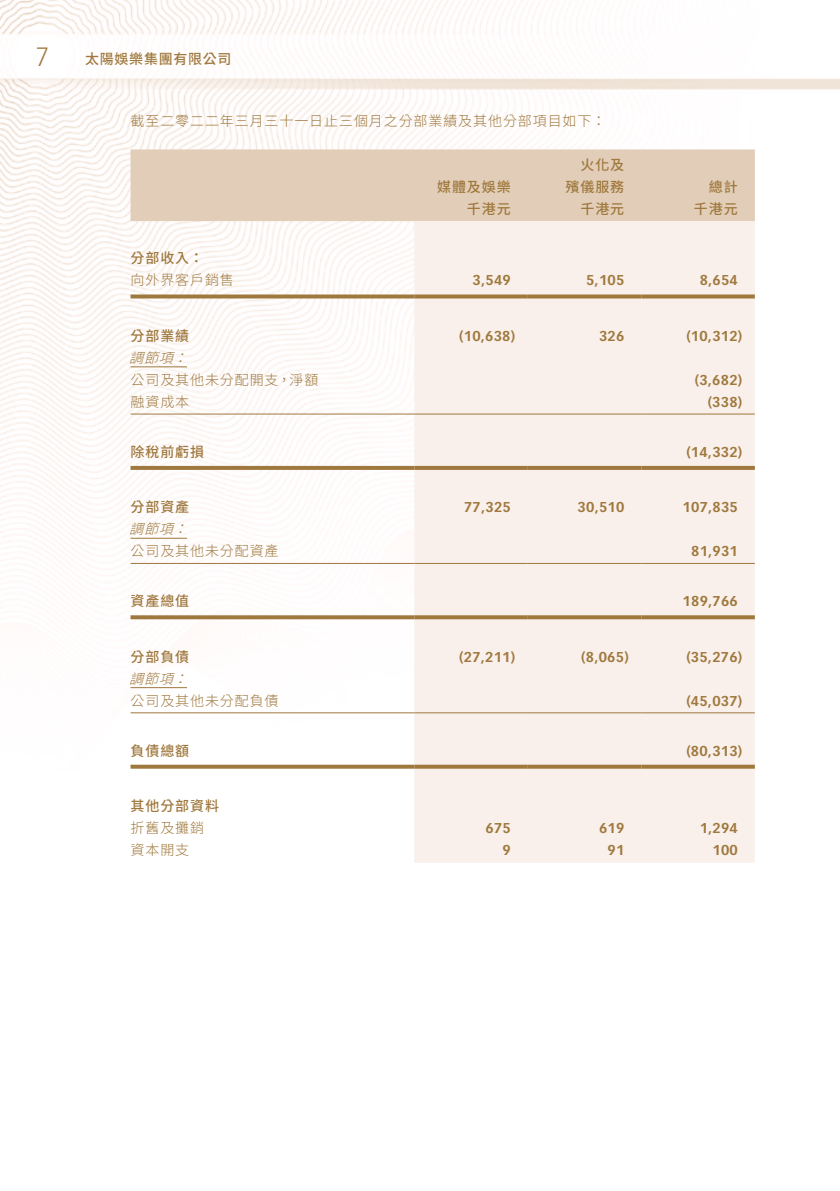
<style>
.page{position:relative;width:840px;height:1191px;background:#fff}
.page>*{position:absolute;margin:0;border:0;box-sizing:border-box;transform-origin:0 0}
.t1{font:300 26px "Vectora LT Std";color:#9f783d;scale:.9 1}
.Notes{font:700 14px "Vectora LT Std";letter-spacing:.015em;color:#9f783d}
.Notes-2{font:300 14px "Source Han Sans TC";letter-spacing:.065em;color:#9f783d}
.Notes-3{font:500 14px "Source Han Sans TC";letter-spacing:.065em;color:#9f783d}
.Notes-4{font:italic 300 14px "Source Han Sans TC";color:#9f783d}
</style>
<div class="page">
<img style="left:0;top:0;width:839px;height:863px">
<div style="left:130px;top:149px;width:624px;height:72px;background:#e2ceb8"></div>
<div style="left:414px;top:221px;width:340px;height:641px;background:#f9f0eb"></div>
<svg style="left:130px;top:294px;width:284px;height:4px"></svg>
<svg style="left:414px;top:294px;width:113px;height:4px"></svg>
<svg style="left:527px;top:294px;width:114px;height:4px"></svg>
<svg style="left:641px;top:294px;width:113px;height:4px"></svg>
<hr style="left:130px;top:366px;width:57px;height:1px;background:#9f783d">
<hr style="left:130px;top:413px;width:284px;height:1px;background:#9f783d">
<hr style="left:414px;top:413px;width:113px;height:1px;background:#9f783d">
<hr style="left:527px;top:413px;width:114px;height:1px;background:#9f783d">
<hr style="left:641px;top:413px;width:113px;height:1px;background:#9f783d">
<svg style="left:130px;top:466px;width:284px;height:4px"></svg>
<svg style="left:414px;top:466px;width:113px;height:4px"></svg>
<svg style="left:527px;top:466px;width:114px;height:4px"></svg>
<svg style="left:641px;top:466px;width:113px;height:4px"></svg>
<hr style="left:130px;top:538px;width:57px;height:1px;background:#9f783d">
<hr style="left:130px;top:563px;width:284px;height:1px;background:#9f783d">
<hr style="left:414px;top:563px;width:113px;height:1px;background:#9f783d">
<hr style="left:527px;top:563px;width:114px;height:1px;background:#9f783d">
<hr style="left:641px;top:563px;width:113px;height:1px;background:#9f783d">
<svg style="left:130px;top:615px;width:284px;height:4px"></svg>
<svg style="left:414px;top:615px;width:113px;height:4px"></svg>
<svg style="left:527px;top:615px;width:114px;height:4px"></svg>
<svg style="left:641px;top:615px;width:113px;height:4px"></svg>
<hr style="left:130px;top:687px;width:57px;height:1px;background:#9f783d">
<hr style="left:130px;top:712px;width:284px;height:1px;background:#9f783d">
<hr style="left:414px;top:712px;width:113px;height:1px;background:#9f783d">
<hr style="left:527px;top:712px;width:114px;height:1px;background:#9f783d">
<hr style="left:641px;top:712px;width:113px;height:1px;background:#9f783d">
<svg style="left:130px;top:764px;width:284px;height:4px"></svg>
<svg style="left:414px;top:764px;width:113px;height:4px"></svg>
<svg style="left:527px;top:764px;width:114px;height:4px"></svg>
<svg style="left:641px;top:764px;width:113px;height:4px"></svg>
<h1 class="t1" style="left:36px;top:42px;width:15px">7</h1>
<p class="Notes-3" style="left:85px;top:51px;width:148px">太陽娛樂集團有限公司</p>
<p class="Notes-2" style="left:130px;top:113px;width:476px">截至二零二二年三月三十一日止三個月之分部業績及其他分部項目如下：</p>
<p class="Notes-3" style="left:130px;top:250px;width:74px">分部收入：</p>
<p class="Notes-2" style="left:130px;top:272px;width:105px">向外界客戶銷售</p>
<p class="Notes-3" style="left:130px;top:328px;width:60px">分部業績</p>
<p class="Notes-4" style="left:173px;top:350px;width:26px">：</p>
<p class="Notes-4" style="left:129px;top:350px;width:56px">調節項</p>
<p class="Notes-2" style="left:130px;top:372px;width:189px">公司及其他未分配開支，淨額</p>
<p class="Notes-2" style="left:130px;top:394px;width:60px">融資成本</p>
<p class="Notes-3" style="left:130px;top:444px;width:75px">除稅前虧損</p>
<p class="Notes-3" style="left:130px;top:499px;width:60px">分部資產</p>
<p class="Notes-4" style="left:173px;top:521px;width:26px">：</p>
<p class="Notes-4" style="left:129px;top:521px;width:56px">調節項</p>
<p class="Notes-2" style="left:130px;top:543px;width:149px">公司及其他未分配資產</p>
<p class="Notes-3" style="left:130px;top:593px;width:60px">資產總值</p>
<p class="Notes-3" style="left:130px;top:648px;width:60px">分部負債</p>
<p class="Notes-4" style="left:173px;top:670px;width:26px">：</p>
<p class="Notes-4" style="left:129px;top:670px;width:56px">調節項</p>
<p class="Notes-2" style="left:130px;top:692px;width:149px">公司及其他未分配負債</p>
<p class="Notes-3" style="left:130px;top:742px;width:60px">負債總額</p>
<p class="Notes-3" style="left:130px;top:798px;width:90px">其他分部資料</p>
<p class="Notes-2" style="left:130px;top:820px;width:75px">折舊及攤銷</p>
<p class="Notes-2" style="left:130px;top:842px;width:60px">資本開支</p>
<p class="Notes-3" style="left:580px;top:157px;width:45px">火化及</p>
<p class="Notes-3" style="left:437px;top:179px;width:75px">媒體及娛樂</p>
<p class="Notes-3" style="left:565px;top:179px;width:60px">殯儀服務</p>
<p class="Notes-3" style="left:466px;top:201px;width:45px">千港元</p>
<p class="Notes-3" style="left:580px;top:201px;width:45px">千港元</p>
<p class="Notes" style="left:472px;top:272px;width:40px">3,549</p>
<p class="Notes" style="left:585px;top:272px;width:40px">5,105</p>
<p class="Notes" style="left:459px;top:327px;width:57px">)10,638(</p>
<p class="Notes" style="left:598px;top:327px;width:27px">326</p>
<p class="Notes" style="left:464px;top:499px;width:48px">77,325</p>
<p class="Notes" style="left:459px;top:648px;width:57px">)27,211(</p>
<p class="Notes" style="left:577px;top:499px;width:48px">30,510</p>
<p class="Notes" style="left:581px;top:648px;width:49px">)8,065(</p>
<p class="Notes" style="left:485px;top:819px;width:27px">675</p>
<p class="Notes" style="left:502px;top:841px;width:10px">9</p>
<p class="Notes" style="left:598px;top:819px;width:27px">619</p>
<p class="Notes" style="left:607px;top:841px;width:18px">91</p>
<p class="Notes-3" style="left:708px;top:179px;width:30px">總計</p>
<p class="Notes-3" style="left:693px;top:201px;width:45px">千港元</p>
<p class="Notes" style="left:699px;top:272px;width:40px">8,654</p>
<p class="Notes" style="left:686px;top:327px;width:57px">)10,312(</p>
<p class="Notes" style="left:694px;top:371px;width:49px">)3,682(</p>
<p class="Notes" style="left:707px;top:393px;width:36px">)338(</p>
<p class="Notes" style="left:686px;top:443px;width:57px">)14,332(</p>
<p class="Notes" style="left:682px;top:499px;width:57px">107,835</p>
<p class="Notes" style="left:690px;top:543px;width:48px">81,931</p>
<p class="Notes" style="left:682px;top:593px;width:57px">189,766</p>
<p class="Notes" style="left:686px;top:648px;width:57px">)35,276(</p>
<p class="Notes" style="left:686px;top:692px;width:57px">)45,037(</p>
<p class="Notes" style="left:686px;top:742px;width:57px">)80,313(</p>
<p class="Notes" style="left:699px;top:819px;width:40px">1,294</p>
<p class="Notes" style="left:712px;top:841px;width:27px">100</p>
</div>
